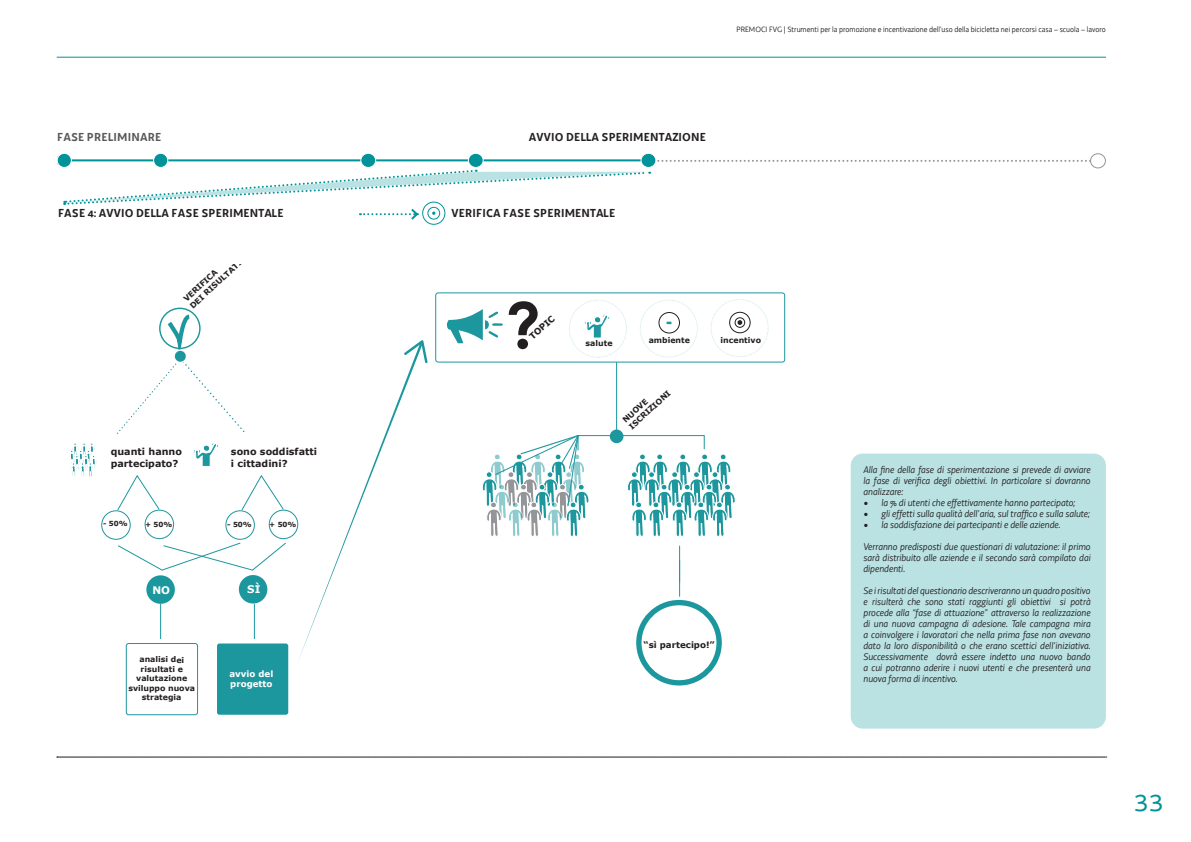
<style>
.page{position:relative;width:1191px;height:842px;background:#fff}
.page>*{position:absolute;margin:0;border:0;box-sizing:border-box;transform-origin:0 0}
.t1{font:700 62.8px "Century Gothic";color:#231f20}
.t2{font:30px "Decima WE";color:#009399}
.t3{font:700 19.2px "Century Gothic";color:#1d979e}
.t4{font:700 12px "Decima WE";letter-spacing:.015em;color:#231f20}
.t5{font:700 12px "Decima WE";letter-spacing:.015em;color:#57585a}
.t6{font:700 10.5px "Verdana";color:#fff}
.t7{font:italic 10px/11px "Decima WE";color:#231f20;text-align:justify}
.t8{font:700 9.6px/11.5px "Verdana";color:#231f20}
.t9{font:700 8.7px "Verdana";color:#231f20}
.t10{font:700 8.7px/10.5px "Verdana";color:#fff}
.t11{font:8px "Decima WE";color:#231f20}
.t12{font:700 7.8px/9.4px "Verdana";letter-spacing:-.005em;color:#231f20}
.t13{font:700 7px "Verdana";color:#231f20}
</style>
<div class="page">
<hr style="left:57px;top:57px;width:1049px;height:1px;background:#009399">
<svg style="left:57px;top:757px;width:1049px;height:1px"></svg>
<div style="left:850px;top:454px;width:256px;height:275px;background:#bae2e3;border-radius:12px"></div>
<div style="left:159px;top:308px;width:42px;height:41px;border:1px solid #1d979e;border-radius:50%"></div>
<svg style="left:165px;top:312px;width:28px;height:34px"></svg>
<div style="left:101px;top:510px;width:29px;height:30px;border:1px solid #1d979e;border-radius:50%"></div>
<div style="left:145px;top:510px;width:29px;height:29px;border:1px solid #1d979e;border-radius:50%"></div>
<svg style="left:69px;top:443px;width:28px;height:34px"></svg>
<svg style="left:117px;top:362px;width:128px;height:104px"></svg>
<div style="left:174px;top:350px;width:12px;height:12px;background:#1d979e;border-radius:50%"></div>
<div style="left:174px;top:350px;width:13px;height:13px;border:1px solid #fff;border-radius:50%"></div>
<div style="left:239px;top:575px;width:28px;height:28px;background:#1d979e;border-radius:50%"></div>
<div style="left:146px;top:575px;width:29px;height:29px;background:#1d979e;border-radius:50%"></div>
<svg style="left:117px;top:475px;width:43px;height:36px"></svg>
<div style="left:226px;top:510px;width:29px;height:30px;border:1px solid #1d979e;border-radius:50%"></div>
<div style="left:269px;top:510px;width:29px;height:29px;border:1px solid #1d979e;border-radius:50%"></div>
<svg style="left:241px;top:475px;width:43px;height:36px"></svg>
<hr style="left:679px;top:560px;width:1px;height:37px;background:#1d979e">
<hr style="left:679px;top:546px;width:1px;height:36px;background:#1d979e">
<div style="left:636px;top:600px;width:86px;height:85px;border:5px solid #1d979e;border-radius:50%"></div>
<svg style="left:482px;top:400px;width:254px;height:137px"></svg>
<div style="left:659px;top:312px;width:20px;height:21px;border:1px solid #231f20;border-radius:50%"></div>
<svg style="left:584px;top:314px;width:26px;height:24px"></svg>
<svg style="left:737px;top:320px;width:5px;height:5px"></svg>
<div style="left:735px;top:318px;width:10px;height:9px;border:1px solid #231f20;border-radius:50%"></div>
<div style="left:729px;top:312px;width:21px;height:21px;border:1px solid #231f20;border-radius:50%"></div>
<div style="left:569px;top:300px;width:58px;height:58px;border:1px dashed #1d979e;border-radius:50%"></div>
<div style="left:640px;top:300px;width:58px;height:58px;border:1px dashed #1d979e;border-radius:50%"></div>
<div style="left:710px;top:299px;width:58px;height:58px;border:1px dashed #1d979e;border-radius:50%"></div>
<svg style="left:447px;top:309px;width:56px;height:34px"></svg>
<svg style="left:118px;top:542px;width:168px;height:29px"></svg>
<hr style="left:160px;top:604px;width:1px;height:35px;background:#1d979e">
<hr style="left:254px;top:604px;width:1px;height:35px;background:#1d979e">
<div style="left:126px;top:643px;width:72px;height:72px;border:1px solid #1d979e;border-radius:2px"></div>
<div style="left:217px;top:643px;width:71px;height:72px;background:#1d979e;border-radius:2px"></div>
<svg style="left:296px;top:363px;width:119px;height:298px"></svg>
<svg style="left:404px;top:340px;width:23px;height:23px"></svg>
<div style="left:435px;top:292px;width:350px;height:70px;border:1px solid #1d979e;border-radius:3px"></div>
<hr style="left:616px;top:362px;width:1px;height:73px;background:#1d979e">
<div style="left:610px;top:429px;width:13px;height:14px;background:#1d979e;border-radius:50%"></div>
<div style="left:153px;top:153px;width:15px;height:15px;border:1px solid #fff;border-radius:50%"></div>
<div style="left:57px;top:153px;width:15px;height:15px;border:1px solid #fff;border-radius:50%"></div>
<div style="left:360px;top:153px;width:16px;height:15px;border:1px solid #fff;border-radius:50%"></div>
<div style="left:468px;top:153px;width:16px;height:15px;border:1px solid #fff;border-radius:50%"></div>
<div style="left:640px;top:153px;width:16px;height:15px;border:1px solid #fff;border-radius:50%"></div>
<div style="left:422px;top:202px;width:23px;height:23px;border:1px solid #009399;border-radius:50%"></div>
<svg style="left:58px;top:156px;width:1037px;height:66px"></svg>
<div style="left:1090px;top:154px;width:15px;height:14px;background:#fff;border-radius:50%"></div>
<div style="left:1090px;top:153px;width:16px;height:15px;border:1px solid #939598;border-radius:50%"></div>
<p class="t11" style="left:736px;top:24px;width:371px">PREMOCI FVG | Strumenti per la promozione e incentivazione dell’uso della bicicletta nei percorsi casa – scuola – lavoro</p>
<p class="t5" style="left:57px;top:129px;width:106px">FASE PRELIMINARE</p>
<p class="t4" style="left:529px;top:129px;width:179px">AVVIO DELLA SPERIMENTAZIONE</p>
<p class="t4" style="left:58px;top:206px;width:227px">FASE 4: AVVIO DELLA FASE SPERIMENTALE</p>
<p class="t12" style="left:181px;top:296px;width:69px;rotate:-43deg">VERIFICA<br>DEI RISULTATI</p>
<p class="t8" style="left:111px;top:446px;width:73px">quanti hanno partecipato?</p>
<p class="t8" style="left:231px;top:446px;width:88px">sono soddisfatti i cittadini?</p>
<p class="t13" style="left:103px;top:519px;width:26px">- 50%</p>
<p class="t13" style="left:145px;top:520px;width:29px">+ 50%</p>
<p class="t13" style="left:227px;top:520px;width:26px">- 50%</p>
<p class="t13" style="left:269px;top:520px;width:29px">+ 50%</p>
<p class="t6" style="left:152px;top:582px;width:19px">NO</p>
<p class="t6" style="left:247px;top:582px;width:15px">SÌ</p>
<p class="t12" style="left:128px;top:655px;width:68px;text-align:center">analisi dei risultati e valutazione sviluppo nuova strategia</p>
<p class="t10" style="left:229px;top:668px;width:45px">avvio del progetto</p>
<p class="t4" style="left:451px;top:206px;width:165px">VERIFICA FASE SPERIMENTALE</p>
<p class="t1" style="left:505px;top:286px;width:37px">?</p>
<p class="t9" style="left:526px;top:333px;width:32px;rotate:-42deg">TOPIC</p>
<p class="t3" style="left:665px;top:309px;width:10px">-</p>
<p class="t12" style="left:585px;top:338px;width:28px">salute</p>
<p class="t12" style="left:648px;top:336px;width:43px">ambiente</p>
<p class="t12" style="left:720px;top:336px;width:42px">incentivo</p>
<p class="t12" style="left:620px;top:417px;width:55px;rotate:-43deg">NUOVE<br>ISCRIZIONI</p>
<p class="t9" style="left:643px;top:638px;width:73px">“sì partecipo!”</p>
<p class="t7" style="left:863px;top:464px;width:229px">Alla fine della fase di sperimentazione si prevede di avviare la fase di verifica degli obiettivi. In particolare si dovranno analizzare:</p>
<p class="t7" style="left:863px;top:497px;width:213px">• la % di utenti che effettivamente hanno partecipato;</p>
<p class="t7" style="left:863px;top:508px;width:228px">• gli effetti sulla qualità dell’aria, sul traffico e sulla salute;</p>
<p class="t7" style="left:863px;top:519px;width:199px">• la soddisfazione dei partecipanti e delle aziende.</p>
<p class="t7" style="left:863px;top:541px;width:229px">Verranno predisposti due questionari di valutazione: il primo sarà distribuito alle aziende e il secondo sarà compilato dai dipendenti.</p>
<p class="t7" style="left:863px;top:585px;width:229px">Se irisultati del questionario descriveranno un quadro positivo e risulterà che sono stati raggiunti gli obiettivi si potrà procede alla “fase di attuazione” attraverso la realizzazione di una nuova campagna di adesione. Tale campagna mira a coinvolgere i lavoratori che nella prima fase non avevano dato la loro disponibilità o che erano scettici dell’iniziativa.<br>Successivamente dovrà essere indetto una nuovo bando a cui potranno aderire i nuovi utenti e che presenterà una nuova forma di incentivo.</p>
<h2 class="t2" style="left:1133px;top:783px;width:31px">33</h2>
</div>
